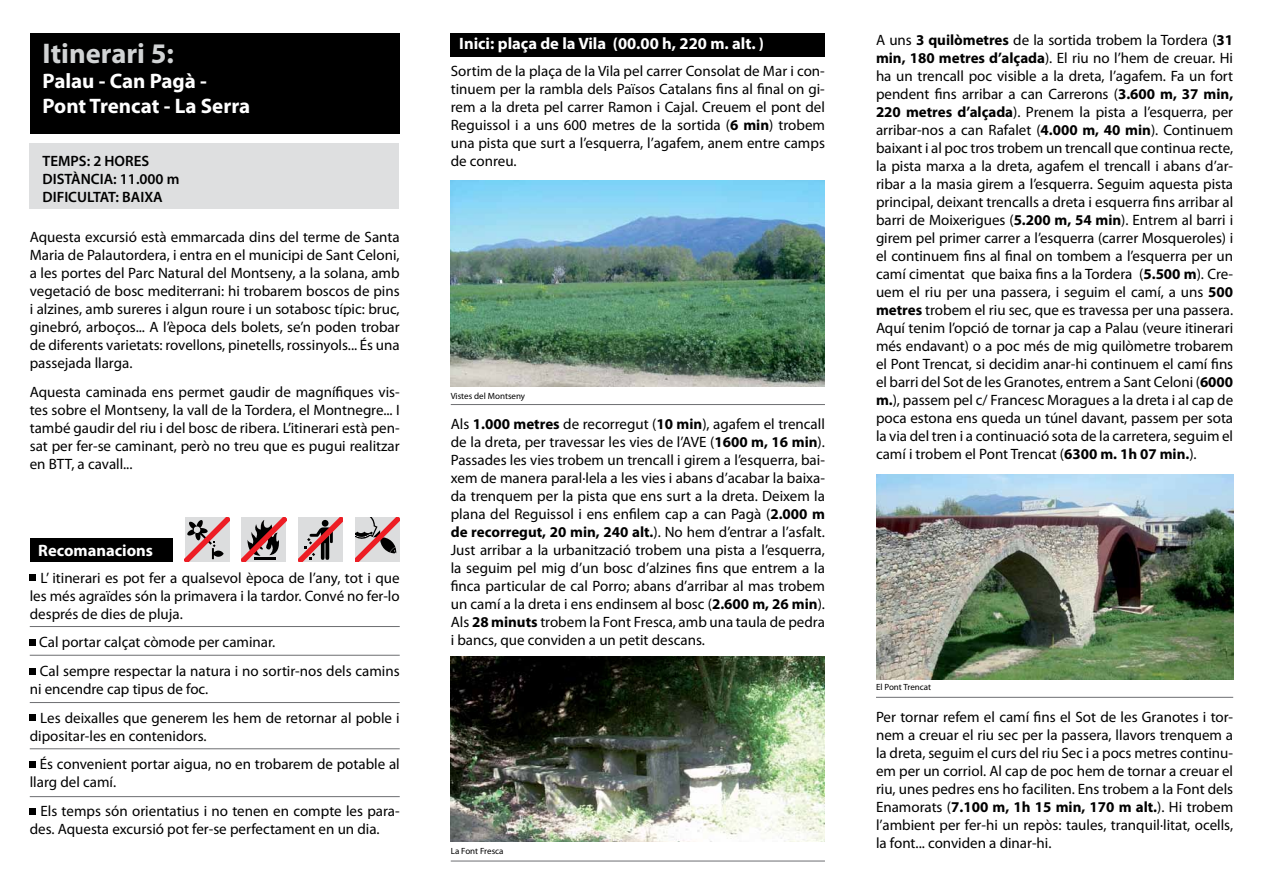
<style>
.page{position:relative;width:1263px;height:893px;background:#fff}
.page>*{position:absolute;margin:0;border:0;box-sizing:border-box;transform-origin:0 0}
.t1{font:700 28.5px "Myriad Pro";color:#d1d3d4}
.t2{font:700 21px/25.2px "Myriad Pro";color:#fff}
.t3{font:700 16.5px "Myriad Pro";color:#fff}
.t4{font:15px/18px "Myriad Pro";color:#000;text-align:justify}
.t5{font:600 15px/18px "Myriad Pro";color:#000}
.t6{font:9px "Myriad Pro";color:#000}
.s1{font-weight:700}
</style>
<div class="page">
<div style="left:30px;top:539px;width:143px;height:23px;background:#000"></div>
<div style="left:30px;top:143px;width:369px;height:66px;background:#dedfe0"></div>
<div style="left:30px;top:33px;width:370px;height:101px;background:#000"></div>
<div style="left:451px;top:33px;width:374px;height:23px;background:#000"></div>
<svg style="left:30px;top:575px;width:6px;height:6px"></svg>
<div style="left:30px;top:639px;width:6px;height:7px;background:#000"></div>
<svg style="left:30px;top:668px;width:6px;height:6px"></svg>
<svg style="left:30px;top:715px;width:6px;height:6px"></svg>
<div style="left:30px;top:761px;width:6px;height:7px;background:#000"></div>
<svg style="left:30px;top:808px;width:6px;height:6px"></svg>
<hr style="left:30px;top:626px;width:370px;height:1px;background:#6d6e71">
<hr style="left:30px;top:655px;width:370px;height:1px;background:#6d6e71">
<hr style="left:30px;top:702px;width:370px;height:1px;background:#6d6e71">
<hr style="left:30px;top:748px;width:370px;height:1px;background:#6d6e71">
<hr style="left:30px;top:796px;width:370px;height:1px;background:#6d6e71">
<svg style="left:299px;top:518px;width:44px;height:44px;background:#b99798"></svg>
<svg style="left:185px;top:518px;width:44px;height:44px;background:#c19ea0"></svg>
<svg style="left:242px;top:518px;width:44px;height:44px;background:#ab888a"></svg>
<svg style="left:355px;top:518px;width:44px;height:44px;background:#bf9d9f"></svg>
<img style="left:451px;top:181px;width:374px;height:206px">
<hr style="left:451px;top:404px;width:374px;height:1px;background:#6d6e71">
<img style="left:451px;top:656px;width:374px;height:186px">
<hr style="left:451px;top:861px;width:374px;height:1px;background:#6d6e71">
<img style="left:876px;top:474px;width:357px;height:205px">
<hr style="left:876px;top:697px;width:357px;height:1px;background:#6d6e71">
<h1 class="t1" style="left:43px;top:35px;width:133px">Itinerari 5:</h1>
<h2 class="t2" style="left:43px;top:68px;width:209px">Palau - Can Pagà -<br>Pont Trencat - La Serra</h2>
<p class="t5" style="left:43px;top:152px;width:138px">TEMPS: 2 HORES<br>DISTÀNCIA: 11.000 m<br>DIFICULTAT: BAIXA</p>
<p class="t4" style="left:30px;top:228px;width:371px">Aquesta excursió està emmarcada dins del terme de Santa Maria de Palautordera, i entra en el municipi de Sant Celoni, a les portes del Parc Natural del Montseny, a la solana, amb vegetació de bosc mediterrani: hi trobarem boscos de pins i alzines, amb sureres i algun roure i un sotabosc típic: bruc, ginebró, arboços... A l’època dels bolets, se’n poden trobar de diferents varietats: rovellons, pinetells, rossinyols... És una passejada llarga.</p>
<p class="t4" style="left:30px;top:382px;width:371px">Aquesta caminada ens permet gaudir de magnífiques vis&shy;tes sobre el Montseny, la vall de la Tordera, el Montnegre... I també gaudir del riu i del bosc de ribera. L’itinerari està pen&shy;sat per fer-se caminant, però no treu que es pugui realitzar en BTT, a cavall...</p>
<p class="t3" style="left:38px;top:540px;width:116px">Recomanacions</p>
<p class="t4" style="left:30px;top:568px;width:371px;text-indent:11px">L’ itinerari es pot fer a qualsevol època de l’any, tot i que les més agraïdes són la primavera i la tardor. Convé no fer-lo després de dies de pluja.</p>
<p class="t4" style="left:39px;top:628px;width:362px;line-height:28.7px">Cal portar calçat còmode per caminar.<br>Cal sempre respectar la natura i no sortir-nos dels camins</p>
<p class="t4" style="left:40px;top:674px;width:361px;line-height:28.7px;text-indent:-11px">ni encendre cap tipus de foc.<br>Les deixalles que generem les hem de retornar al poble i</p>
<p class="t4" style="left:40px;top:721px;width:361px;line-height:28.7px;text-indent:-10px">dipositar-les en contenidors.<br>És convenient portar aigua, no en trobarem de potable al</p>
<p class="t4" style="left:40px;top:767px;width:361px;line-height:28.7px;text-indent:-11px">llarg del camí.<br>Els temps són orientatius i no tenen en compte les para-</p>
<p class="t4" style="left:30px;top:819px;width:351px">des. Aquesta excursió pot fer-se perfectament en un dia.</p>
<p class="t3" style="left:459px;top:33px;width:306px">Inici: plaça de la Vila (00.00 h, 220 m. alt. )</p>
<p class="t4" style="left:451px;top:62px;width:376px">Sortim de la plaça de la Vila pel carrer Consolat de Mar i con&shy;tinuem per la rambla dels Països Catalans fins al final on gi&shy;rem a la dreta pel carrer Ramon i Cajal. Creuem el pont del Reguissol i a uns 600 metres de la sortida (<span class="s1">6 min</span>) trobem una pista que surt a l’esquerra, l’agafem, anem entre camps de conreu.</p>
<p class="t6" style="left:451px;top:390px;width:76px">Vistes del Montseny</p>
<p class="t4" style="left:451px;top:414px;width:376px">Als <span class="s1">1.000 metres</span> de recorregut (<span class="s1">10 min</span>), agafem el trencall de la dreta, per travessar les vies de l’AVE (<span class="s1">1600 m, 16 min</span>).<br>Passades les vies trobem un trencall i girem a l’esquerra, bai&shy;xem de manera paral·lela a les vies i abans d’acabar la baixa&shy;da trenquem per la pista que ens surt a la dreta. Deixem la plana del Reguissol i ens enfilem cap a can Pagà (<span class="s1">2.000 m de recorregut, 20 min, 240 alt.</span>). No hem d’entrar a l’asfalt.<br>Just arribar a la urbanització trobem una pista a l’esquerra, la seguim pel mig d’un bosc d’alzines fins que entrem a la finca particular de cal Porro; abans d’arribar al mas trobem un camí a la dreta i ens endinsem al bosc (<span class="s1">2.600 m, 26 min</span>).<br>Als <span class="s1">28 minuts</span> trobem la Font Fresca, amb una taula de pedra i bancs, que conviden a un petit descans.</p>
<p class="t6" style="left:451px;top:845px;width:54px">La Font Fresca</p>
<p class="t4" style="left:876px;top:31px;width:359px">A uns <span class="s1">3 quilòmetres</span> de la sortida trobem la Tordera (<span class="s1">31 min, 180 metres d’alçada</span>). El riu no l’hem de creuar. Hi ha un trencall poc visible a la dreta, l’agafem. Fa un fort pendent fins arribar a can Carrerons (<span class="s1">3.600 m, 37 min, 220 metres d’alçada</span>). Prenem la pista a l’esquerra, per arribar-nos a can Rafalet (<span class="s1">4.000 m, 40 min</span>). Continuem baixant i al poc tros trobem un trencall que continua recte, la pista marxa a la dreta, agafem el trencall i abans d’ar&shy;ribar a la masia girem a l’esquerra. Seguim aquesta pista principal, deixant trencalls a dreta i esquerra fins arribar al barri de Moixerigues (<span class="s1">5.200 m, 54 min</span>). Entrem al barri i girem pel primer carrer a l’esquerra (carrer Mosqueroles) i el continuem fins al final on tombem a l’esquerra per un camí cimentat que baixa fins a la Tordera (<span class="s1">5.500 m</span>). Cre&shy;uem el riu per una passera, i seguim el camí, a uns <span class="s1">500 metres</span> trobem el riu sec, que es travessa per una passera.<br>Aquí tenim l’opció de tornar ja cap a Palau (veure itinerari més endavant) o a poc més de mig quilòmetre trobarem el Pont Trencat, si decidim anar-hi continuem el camí fins el barri del Sot de les Granotes, entrem a Sant Celoni (<span class="s1">6000 m.</span>), passem pel c/ Francesc Moragues a la dreta i al cap de poca estona ens queda un túnel davant, passem per sota la via del tren i a continuació sota de la carretera, seguim el camí i trobem el Pont Trencat (<span class="s1">6300 m. 1h 07 min.</span>).</p>
<p class="t6" style="left:876px;top:682px;width:57px">El Pont Trencat</p>
<p class="t4" style="left:876px;top:708px;width:359px">Per tornar refem el camí fins el Sot de les Granotes i tor&shy;nem a creuar el riu sec per la passera, llavors trenquem a la dreta, seguim el curs del riu Sec i a pocs metres continu&shy;em per un corriol. Al cap de poc hem de tornar a creuar el riu, unes pedres ens ho faciliten. Ens trobem a la Font dels Enamorats (<span class="s1">7.100 m, 1h 15 min, 170 m alt.</span>). Hi trobem l’ambient per fer-hi un repòs: taules, tranquil·litat, ocells, la font... conviden a dinar-hi.</p>
</div>
